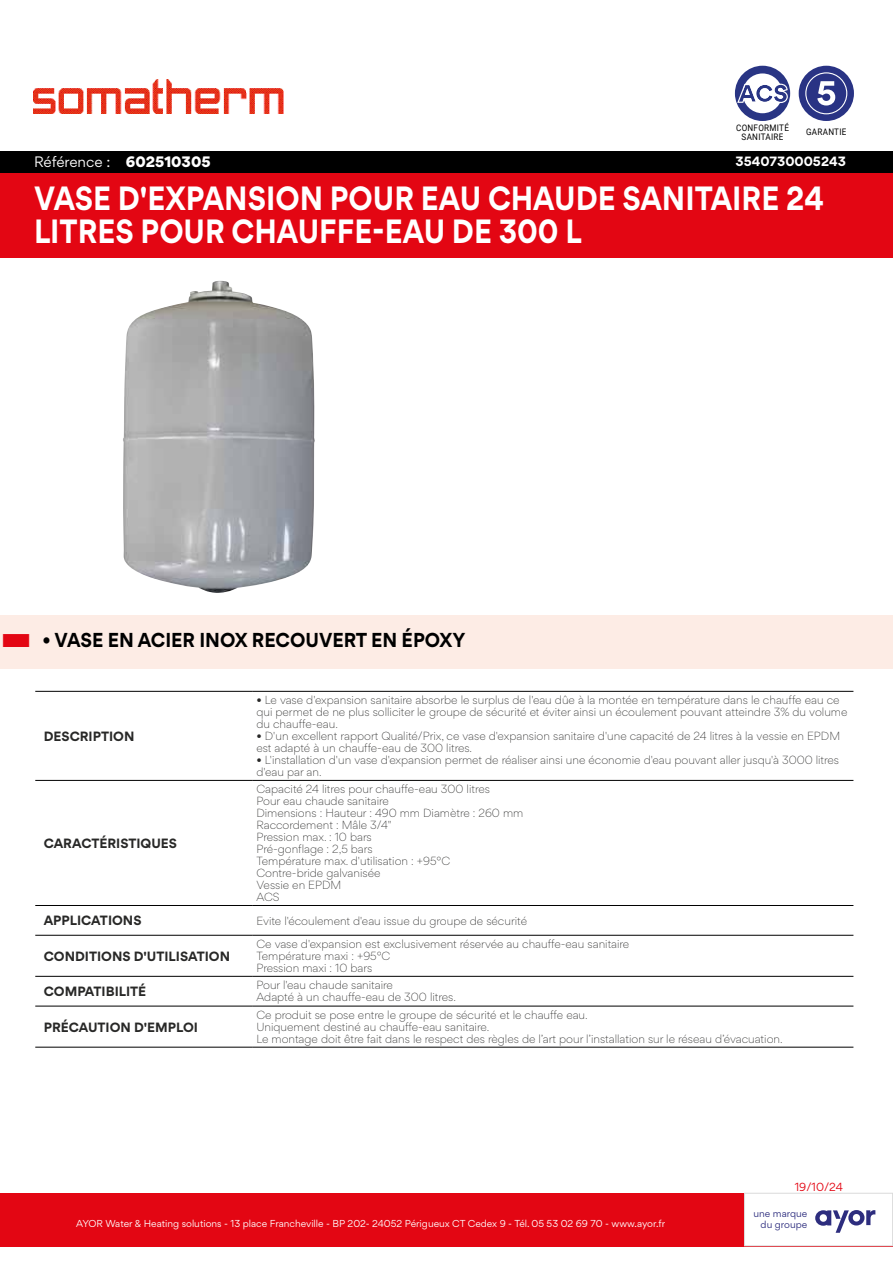
<style>
.page{position:relative;width:893px;height:1263px;background:#fff}
.page>*{position:absolute;margin:0;border:0;box-sizing:border-box;transform-origin:0 0}
.t1{font:700 30px/33px "Gordita";color:#fff;scale:.9 1}
.t2{font:700 18px "Gordita";color:#000;scale:.95 1}
.t3{font:13.5px "Gordita";letter-spacing:-.005em;color:#fff}
.t4{font:700 12px "Gordita";color:#282827}
.t5{font:700 12px "Gordita";color:#fff}
.t6{font:300 10.5px/12px "Gordita";color:#282827}
.t7{font:10.5px "Gordita";color:#e30613}
.t8{font:9px "Gordita";color:#fff}
.t9{font:9px/9px "Roboto";letter-spacing:.035em;color:#000;text-align:center;scale:.9 1}
.t10{font:9px/10.5px "Gordita";color:#2d2d7e;text-align:right}
.s1{font-weight:900}
</style>
<div class="page">
<div style="left:0;top:1193px;width:893px;height:53px;background:#e30613"></div>
<div style="left:744px;top:1193px;width:149px;height:53px;background:#fff"></div>
<div style="left:744px;top:1193px;width:149px;height:53px;border:1px solid #dadada"></div>
<img style="left:123px;top:281px;width:192px;height:312px">
<div style="left:0;top:172px;width:893px;height:85px;background:#e30613"></div>
<div style="left:735px;top:66px;width:55px;height:55px;background:#293584;border-radius:50%"></div>
<div style="left:743px;top:73px;width:39px;height:40px;background:#fff;border-radius:50%"></div>
<svg style="left:737px;top:84px;width:51px;height:19px"></svg>
<div style="left:799px;top:66px;width:55px;height:55px;background:#293384;border-radius:50%"></div>
<svg style="left:805px;top:72px;width:42px;height:42px"></svg>
<div style="left:0;top:615px;width:893px;height:53px;background:#fdece5"></div>
<svg style="left:815px;top:1210px;width:60px;height:23px"></svg>
<img style="left:33px;top:79px;width:250px;height:34px">
<div style="left:0;top:151px;width:893px;height:21px;background:#000"></div>
<hr style="left:35px;top:691px;width:217px;height:1px;background:#000">
<hr style="left:252px;top:691px;width:601px;height:1px;background:#000">
<hr style="left:35px;top:780px;width:217px;height:1px;background:#000">
<hr style="left:252px;top:780px;width:601px;height:1px;background:#000">
<hr style="left:35px;top:905px;width:217px;height:1px;background:#000">
<hr style="left:252px;top:905px;width:601px;height:1px;background:#000">
<hr style="left:35px;top:935px;width:217px;height:1px;background:#000">
<hr style="left:252px;top:935px;width:601px;height:1px;background:#000">
<hr style="left:35px;top:976px;width:217px;height:1px;background:#000">
<hr style="left:252px;top:976px;width:601px;height:1px;background:#000">
<hr style="left:35px;top:1006px;width:217px;height:1px;background:#000">
<hr style="left:252px;top:1006px;width:601px;height:1px;background:#000">
<hr style="left:35px;top:1047px;width:217px;height:1px;background:#000">
<hr style="left:252px;top:1047px;width:601px;height:1px;background:#000">
<p class="t9" style="left:736px;top:122px;width:60px">CONFORMITÉ<br>SANITAIRE</p>
<p class="t9" style="left:806px;top:127px;width:46px">GARANTIE</p>
<p class="t3" style="left:34px;top:152px;width:178px">Référence : <span class="s1">602510305</span></p>
<p class="t5" style="left:735px;top:152px;width:112px">3540730005243</p>
<h1 class="t1" style="left:34px;top:182px;width:879px">VASE D'EXPANSION POUR EAU CHAUDE SANITAIRE 24<br>LITRES POUR CHAUFFE-EAU DE 300 L</h1>
<h2 class="t2" style="left:43px;top:625px;width:447px">• VASE EN ACIER INOX RECOUVERT EN ÉPOXY</h2>
<p class="t4" style="left:44px;top:726px;width:92px">DESCRIPTION</p>
<p class="t4" style="left:44px;top:834px;width:135px">CARACTÉRISTIQUES</p>
<p class="t6" style="left:256px;top:694px;width:593px">• Le vase d'expansion sanitaire absorbe le surplus de l'eau dûe à la montée en température dans le chauffe eau ce qui permet de ne plus solliciter le groupe de sécurité et éviter ainsi un écoulement pouvant atteindre 3% du volume du chauffe-eau.</p>
<p class="t6" style="left:256px;top:730px;width:585px">• D'un excellent rapport Qualité/Prix, ce vase d'expansion sanitaire d'une capacité de 24 litres à la vessie en EPDM est adapté à un chauffe-eau de 300 litres.</p>
<p class="t6" style="left:256px;top:754px;width:584px">• L'installation d'un vase d'expansion permet de réaliser ainsi une économie d'eau pouvant aller jusqu'à 3000 litres d'eau par an.</p>
<p class="t6" style="left:256px;top:783px;width:268px">Capacité 24 litres pour chauffe-eau 300 litres<br>Pour eau chaude sanitaire<br>Dimensions : Hauteur : 490 mm Diamètre : 260 mm<br>Raccordement : Mâle 3/4"<br>Pression max. : 10 bars<br>Pré-gonflage : 2,5 bars<br>Température max. d'utilisation : +95°C<br>Contre-bride galvanisée<br>Vessie en EPDM<br>ACS</p>
<p class="t4" style="left:44px;top:911px;width:99px">APPLICATIONS</p>
<p class="t6" style="left:256px;top:914px;width:272px">Evite l'écoulement d'eau issue du groupe de sécurité</p>
<p class="t4" style="left:44px;top:946px;width:188px">CONDITIONS D'UTILISATION</p>
<p class="t6" style="left:256px;top:937px;width:374px">Ce vase d'expansion est exclusivement réservée au chauffe-eau sanitaire<br>Température maxi : +95°C<br>Pression maxi : 10 bars</p>
<p class="t4" style="left:44px;top:982px;width:104px">COMPATIBILITÉ</p>
<p class="t6" style="left:256px;top:979px;width:201px">Pour l'eau chaude sanitaire<br>Adapté à un chauffe-eau de 300 litres.</p>
<p class="t4" style="left:44px;top:1017px;width:156px">PRÉCAUTION D'EMPLOI</p>
<p class="t6" style="left:256px;top:1008px;width:528px">Ce produit se pose entre le groupe de sécurité et le chauffe eau.<br>Uniquement destiné au chauffe-eau sanitaire.<br>Le montage doit être fait dans le respect des règles de l’art pour l’installation sur le réseau d’évacuation.</p>
<p class="t8" style="left:76px;top:1216px;width:590px">AYOR Water &amp; Heating solutions - 13 place Francheville - BP 202- 24052 Périgueux CT Cedex 9 - Tél. 05 53 02 69 70 - www.ayor.fr</p>
<p class="t7" style="left:795px;top:1179px;width:50px">19/10/24</p>
<p class="t10" style="left:754px;top:1208px;width:55px">une marque du groupe</p>
</div>
